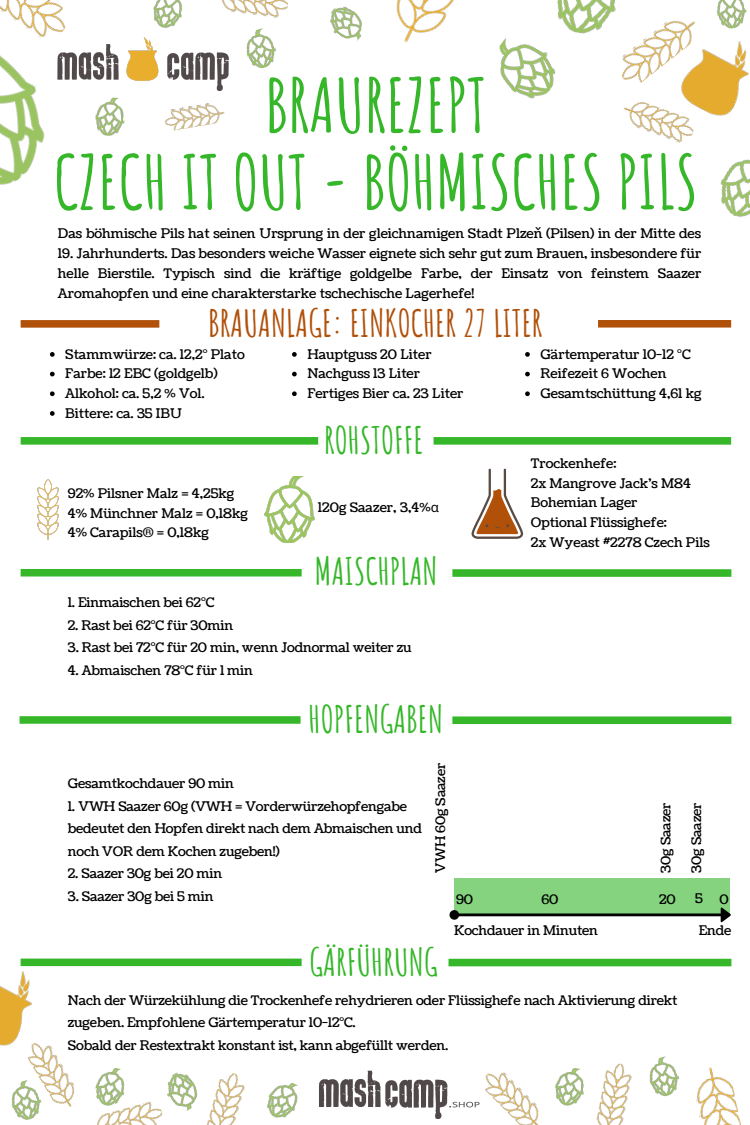
<style>
.page{position:relative;width:750px;height:1125px;background:#fff}
.page>*{position:absolute;margin:0;border:0;box-sizing:border-box;transform-origin:0 0}
.t1{font:700 73.75px/76.9px "Amatic SC";color:#35b729;text-align:center}
.t2{font:700 36.88px "Amatic SC";color:#35b729}
.t3{font:700 36.88px "Amatic SC";color:#b05009}
.t4{font:13.25px/19.8px "Coustard";letter-spacing:-.01em;color:#000}
.s1{font-family:"Noto Sans"}
</style>
<div class="page">
<img style="left:264px;top:476px;width:51px;height:67px">
<img style="left:499px;top:38px;width:57px;height:61px">
<img style="left:6px;top:0;width:44px;height:2px">
<img style="left:681px;top:41px;width:68px;height:75px">
<img style="left:246px;top:28px;width:30px;height:41px">
<img style="left:549px;top:0;width:67px;height:39px">
<img style="left:0;top:2px;width:66px;height:183px">
<img style="left:612px;top:8px;width:92px;height:82px">
<img style="left:396px;top:0;width:58px;height:43px">
<img style="left:165px;top:103px;width:60px;height:28px">
<img style="left:623px;top:97px;width:74px;height:46px">
<img style="left:720px;top:159px;width:30px;height:59px">
<img style="left:95px;top:99px;width:30px;height:37px">
<img style="left:153px;top:0;width:29px;height:28px">
<img style="left:716px;top:0;width:31px;height:29px">
<img style="left:222px;top:0;width:66px;height:18px">
<img style="left:330px;top:6px;width:32px;height:35px">
<img style="left:11px;top:1086px;width:27px;height:34px">
<img style="left:97px;top:1101px;width:65px;height:24px">
<img style="left:319px;top:1071px;width:159px;height:48px">
<img style="left:478px;top:1072px;width:61px;height:53px">
<img style="left:696px;top:1067px;width:45px;height:58px">
<img style="left:267px;top:1083px;width:31px;height:35px">
<img style="left:555px;top:1068px;width:29px;height:38px">
<img style="left:649px;top:1056px;width:31px;height:41px">
<img style="left:23px;top:1086px;width:52px;height:27px">
<img style="left:95px;top:1068px;width:33px;height:40px">
<img style="left:160px;top:1072px;width:38px;height:43px">
<img style="left:596px;top:1063px;width:36px;height:62px">
<img style="left:206px;top:1073px;width:39px;height:52px">
<img style="left:37px;top:479px;width:22px;height:60px">
<img style="left:48px;top:29px;width:181px;height:70px">
<img style="left:0;top:958px;width:94px;height:128px">
<svg style="left:472px;top:469px;width:51px;height:70px"></svg>
<svg style="left:292px;top:352px;width:5px;height:5px"></svg>
<svg style="left:292px;top:372px;width:5px;height:4px"></svg>
<svg style="left:292px;top:391px;width:5px;height:5px"></svg>
<svg style="left:21px;top:320px;width:138px;height:8px"></svg>
<svg style="left:598px;top:320px;width:133px;height:8px"></svg>
<div style="left:21px;top:959px;width:281px;height:7px;background:#35b729"></div>
<div style="left:449px;top:959px;width:282px;height:7px;background:#35b729"></div>
<svg style="left:20px;top:716px;width:281px;height:8px;background:#40bb35"></svg>
<svg style="left:452px;top:716px;width:279px;height:8px;background:#40bb35"></svg>
<svg style="left:21px;top:569px;width:281px;height:8px;background:#41bb36"></svg>
<svg style="left:452px;top:569px;width:279px;height:8px;background:#3fba33"></svg>
<svg style="left:21px;top:437px;width:297px;height:8px;background:#3fba33"></svg>
<svg style="left:434px;top:437px;width:297px;height:8px;background:#3fba33"></svg>
<svg style="left:50px;top:352px;width:5px;height:5px"></svg>
<svg style="left:50px;top:372px;width:5px;height:4px"></svg>
<svg style="left:50px;top:391px;width:5px;height:5px"></svg>
<svg style="left:50px;top:411px;width:5px;height:5px"></svg>
<svg style="left:525px;top:352px;width:5px;height:5px"></svg>
<svg style="left:525px;top:372px;width:5px;height:4px"></svg>
<svg style="left:525px;top:391px;width:5px;height:5px"></svg>
<div style="left:454px;top:878px;width:276px;height:38px;background:#85d37e"></div>
<svg style="left:449px;top:907px;width:282px;height:16px"></svg>
<h1 class="t1" style="left:54px;top:66px;width:646px">BRAUREZEPT<br>CZECH IT OUT - BÖHMISCHES PILS</h1>
<p class="t4" style="left:58px;top:224px;width:645px">Das böhmische Pils hat seinen Ursprung in der gleichnamigen Stadt Plzeň (Pilsen) in der Mitte des</p>
<p class="t4" style="left:58px;top:244px;width:645px;text-align:justify">19. Jahrhunderts. Das besonders weiche Wasser eignete sich sehr gut zum Brauen, insbesondere für helle Bierstile. Typisch sind die kräftige goldgelbe Farbe, der Einsatz von feinstem Saazer Aromahopfen und eine charakterstarke tschechische Lagerhefe!</p>
<h2 class="t3" style="left:208px;top:300px;width:336px">BRAUANLAGE: EINKOCHER 27 LITER</h2>
<p class="t4" style="left:65px;top:344px;width:181px">Stammwürze: ca. 12,2° Plato<br>Farbe: 12 EBC (goldgelb)<br>Alkohol: ca. 5,2 % Vol.<br>Bittere: ca. 35 IBU</p>
<p class="t4" style="left:540px;top:344px;width:163px">Gärtemperatur 10-12 °C<br>Reifezeit 6 Wochen<br>Gesamtschüttung 4,61 kg</p>
<p class="t4" style="left:307px;top:344px;width:158px">Hauptguss 20 Liter<br>Nachguss 13 Liter<br>Fertiges Bier ca. 23 Liter</p>
<p class="t4" style="left:68px;top:484px;width:182px">92% Pilsner Malz = 4,25kg<br>4% Münchner Malz = 0,18kg<br>4% Carapils® = 0,18kg</p>
<h2 class="t2" style="left:324px;top:416px;width:101px">ROHSTOFFE</h2>
<p class="t4" style="left:318px;top:498px;width:122px">120g Saazer, 3,4%<span class="s1">α</span></p>
<h2 class="t2" style="left:315px;top:548px;width:124px">MAISCHPLAN</h2>
<p class="t4" style="left:68px;top:593px;width:148px">1. Einmaischen bei 62°C</p>
<p class="t4" style="left:68px;top:616px;width:167px">2. Rast bei 62°C für 30min</p>
<p class="t4" style="left:68px;top:638px;width:345px">3. Rast bei 72°C für 20 min, wenn Jodnormal weiter zu</p>
<p class="t4" style="left:68px;top:661px;width:187px">4. Abmaischen 78°C für 1 min</p>
<h2 class="t2" style="left:309px;top:696px;width:136px">HOPFENGABEN</h2>
<p class="t4" style="left:531px;top:454px;width:180px">Trockenhefe:<br>2x Mangrove Jack’s M84<br>Bohemian Lager<br>Optional Flüssighefe:<br>2x Wyeast #2278 Czech Pils</p>
<p class="t4" style="left:68px;top:774px;width:168px">Gesamtkochdauer 90 min</p>
<p class="t4" style="left:68px;top:795px;width:356px;line-height:22.5px">1. VWH Saazer 60g (VWH = Vorderwürzehopfengabe bedeutet den Hopfen direkt nach dem Abmaischen und noch VOR dem Kochen zugeben!)</p>
<p class="t4" style="left:68px;top:864px;width:156px">2. Saazer 30g bei 20 min</p>
<p class="t4" style="left:68px;top:887px;width:147px">3. Saazer 30g bei 5 min</p>
<p class="t4" style="left:431px;top:873px;width:111px;rotate:-90deg">VWH 60g Saazer</p>
<p class="t4" style="left:657px;top:873px;width:72px;rotate:-90deg">30g Saazer</p>
<p class="t4" style="left:687px;top:873px;width:72px;rotate:-90deg">30g Saazer</p>
<p class="t4" style="left:456px;top:890px;width:18px">90</p>
<p class="t4" style="left:695px;top:889px;width:9px">5</p>
<p class="t4" style="left:720px;top:890px;width:11px">0</p>
<p class="t4" style="left:541px;top:890px;width:18px">60</p>
<p class="t4" style="left:659px;top:890px;width:18px">20</p>
<p class="t4" style="left:454px;top:921px;width:145px">Kochdauer in Minuten</p>
<p class="t4" style="left:699px;top:921px;width:34px">Ende</p>
<h2 class="t2" style="left:310px;top:938px;width:130px">GÄRFÜHRUNG</h2>
<p class="t4" style="left:68px;top:989px;width:611px;line-height:22.5px">Nach der Würzekühlung die Trockenhefe rehydrieren oder Flüssighefe nach Aktivierung direkt zugeben. Empfohlene Gärtemperatur 10-12°C.<br>Sobald der Restextrakt konstant ist, kann abgefüllt werden.</p>
</div>
